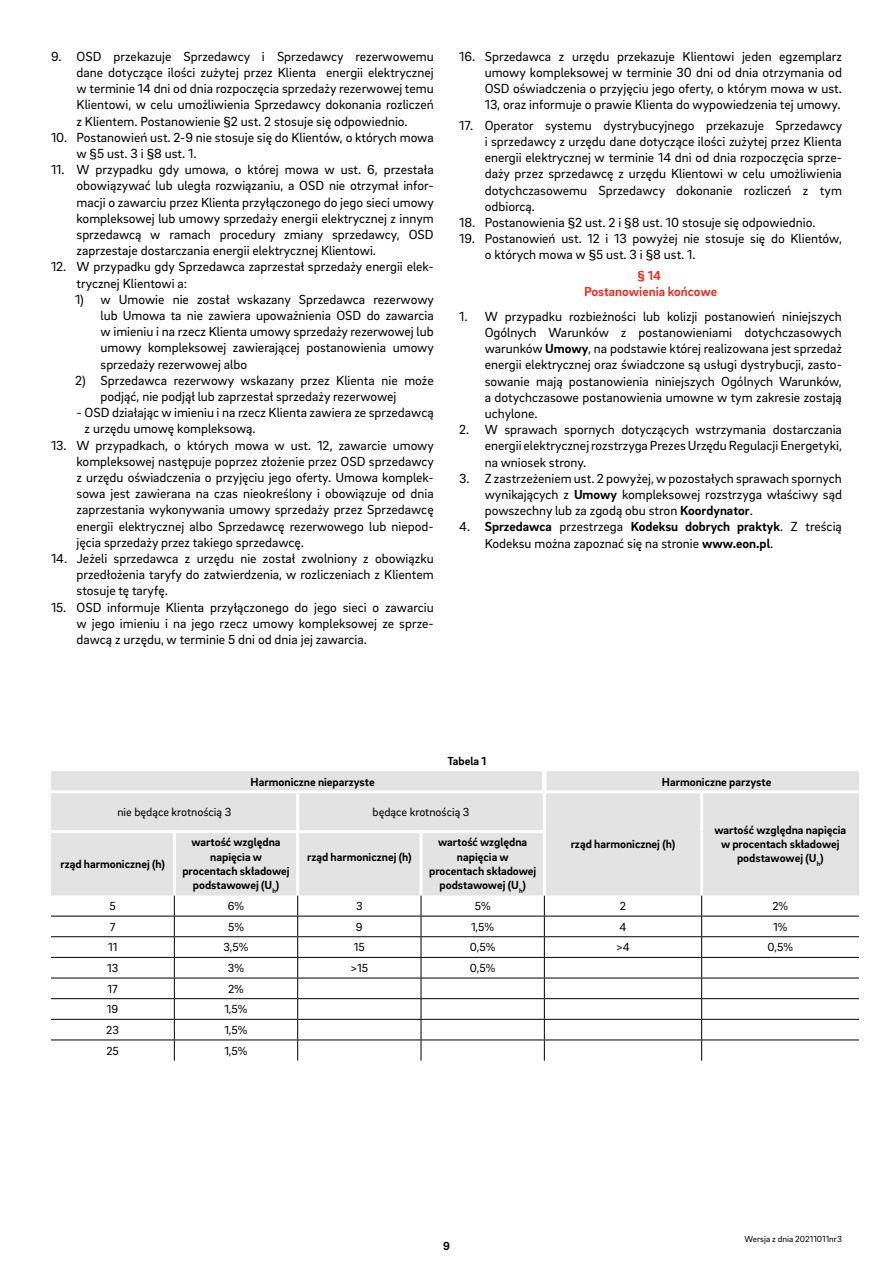
<style>
.page{position:relative;width:893px;height:1263px;background:#fff}
.page>*{position:absolute;margin:0;border:0;box-sizing:border-box;transform-origin:0 0}
.t1{font:13.5px/16.2px "EON Brix Sans";color:#000;text-align:justify}
.t2{font:700 13.5px/16.2px "EON Brix Sans";color:#e63323;text-align:center}
.t3{font:700 12px/14.4px "EON Brix Sans";color:#000;text-align:center}
.t4{font:12px "EON Brix Sans";color:#000}
.t5{font:9px "EON Brix Sans";color:#000}
.s1{font-weight:700}
</style>
<div class="page">
<div style="left:51px;top:771px;width:808px;height:124px;background:#e3e3e3"></div>
<hr style="left:51px;top:916px;width:123px;height:1px;background:#000">
<hr style="left:544px;top:916px;width:158px;height:1px;background:#000">
<hr style="left:702px;top:916px;width:157px;height:1px;background:#000">
<hr style="left:51px;top:936px;width:123px;height:1px;background:#000">
<hr style="left:544px;top:936px;width:158px;height:1px;background:#000">
<hr style="left:702px;top:936px;width:157px;height:1px;background:#000">
<hr style="left:51px;top:957px;width:123px;height:1px;background:#000">
<hr style="left:544px;top:957px;width:158px;height:1px;background:#000">
<hr style="left:702px;top:957px;width:157px;height:1px;background:#000">
<hr style="left:51px;top:978px;width:123px;height:1px;background:#000">
<hr style="left:544px;top:978px;width:158px;height:1px;background:#000">
<hr style="left:702px;top:978px;width:157px;height:1px;background:#000">
<hr style="left:51px;top:998px;width:123px;height:1px;background:#000">
<hr style="left:544px;top:998px;width:158px;height:1px;background:#000">
<hr style="left:702px;top:998px;width:157px;height:1px;background:#000">
<hr style="left:51px;top:1019px;width:123px;height:1px;background:#000">
<hr style="left:544px;top:1019px;width:158px;height:1px;background:#000">
<hr style="left:702px;top:1019px;width:157px;height:1px;background:#000">
<hr style="left:51px;top:1039px;width:123px;height:1px;background:#000">
<hr style="left:544px;top:1039px;width:158px;height:1px;background:#000">
<svg style="left:174px;top:833px;width:371px;height:227px"></svg>
<hr style="left:702px;top:1039px;width:157px;height:1px;background:#000">
<svg style="left:701px;top:895px;width:1px;height:165px"></svg>
<div style="left:542px;top:771px;width:5px;height:19px;background:#fff"></div>
<hr style="left:173px;top:833px;width:3px;height:62px;background:#fff">
<hr style="left:296px;top:793px;width:3px;height:37px;background:#fff">
<hr style="left:51px;top:790px;width:123px;height:3px;background:#fff">
<hr style="left:174px;top:790px;width:124px;height:3px;background:#fff">
<hr style="left:51px;top:830px;width:123px;height:3px;background:#fff">
<hr style="left:174px;top:830px;width:124px;height:3px;background:#fff">
<hr style="left:543px;top:793px;width:3px;height:37px;background:#fff">
<hr style="left:298px;top:790px;width:123px;height:3px;background:#fff">
<hr style="left:421px;top:790px;width:123px;height:3px;background:#fff">
<hr style="left:298px;top:830px;width:123px;height:3px;background:#fff">
<hr style="left:421px;top:830px;width:125px;height:3px;background:#fff">
<hr style="left:296px;top:833px;width:3px;height:62px;background:#fff">
<hr style="left:419px;top:833px;width:3px;height:62px;background:#fff">
<hr style="left:700px;top:793px;width:3px;height:39px;background:#fff">
<hr style="left:700px;top:832px;width:3px;height:63px;background:#fff">
<hr style="left:543px;top:833px;width:3px;height:62px;background:#fff">
<hr style="left:544px;top:790px;width:158px;height:3px;background:#fff">
<hr style="left:702px;top:790px;width:157px;height:3px;background:#fff">
<p class="t1" style="left:77px;top:48px;width:359px;text-indent:-26px">9. OSD przekazuje Sprzedawcy i Sprzedawcy rezerwowemu dane dotyczące ilości zużytej przez Klienta energii elektrycznej w terminie 14 dni od dnia rozpoczęcia sprzedaży rezerwowej temu Klientowi, w celu umożliwienia Sprzedawcy dokonania rozliczeń z Klientem. Postanowienie §2 ust. 2 stosuje się odpowiednio.</p>
<p class="t1" style="left:77px;top:129px;width:359px;text-indent:-26px">10. Postanowień ust. 2-9 nie stosuje się do Klientów, o których mowa w §5 ust. 3 i §8 ust. 1.</p>
<p class="t1" style="left:77px;top:161px;width:359px;text-indent:-26px">11. W przypadku gdy umowa, o której mowa w ust. 6, przestała obowiązywać lub uległa rozwiązaniu, a OSD nie otrzymał infor&shy;macji o zawarciu przez Klienta przyłączonego do jego sieci umowy kompleksowej lub umowy sprzedaży energii elektrycznej z innym sprzedawcą w ramach procedury zmiany sprzedawcy, OSD zaprzestaje dostarczania energii elektrycznej Klientowi.</p>
<p class="t1" style="left:77px;top:258px;width:359px;text-indent:-26px">12. W przypadku gdy Sprzedawca zaprzestał sprzedaży energii elek&shy;trycznej Klientowi a:</p>
<p class="t1" style="left:101px;top:291px;width:335px;text-indent:-26px">1) w Umowie nie został wskazany Sprzedawca rezerwowy lub Umowa ta nie zawiera upoważnienia OSD do zawarcia w imieniu i na rzecz Klienta umowy sprzedaży rezerwowej lub umowy kompleksowej zawierającej postanowienia umowy sprzedaży rezerwowej albo</p>
<p class="t1" style="left:101px;top:372px;width:335px;text-indent:-26px">2) Sprzedawca rezerwowy wskazany przez Klienta nie może podjąć, nie podjął lub zaprzestał sprzedaży rezerwowej</p>
<p class="t1" style="left:85px;top:404px;width:351px;text-indent:-8px">- OSD działając w imieniu i na rzecz Klienta zawiera ze sprzedawcą z urzędu umowę kompleksową.</p>
<p class="t1" style="left:77px;top:436px;width:359px;text-indent:-26px">13. W przypadkach, o których mowa w ust. 12, zawarcie umowy kompleksowej następuje poprzez złożenie przez OSD sprzedawcy z urzędu oświadczenia o przyjęciu jego oferty. Umowa komplek&shy;sowa jest zawierana na czas nieokreślony i obowiązuje od dnia zaprzestania wykonywania umowy sprzedaży przez Sprzedawcę energii elektrycznej albo Sprzedawcę rezerwowego lub niepod&shy;jęcia sprzedaży przez takiego sprzedawcę.</p>
<p class="t1" style="left:77px;top:550px;width:359px;text-indent:-26px">14. Jeżeli sprzedawca z urzędu nie został zwolniony z obowiązku przedłożenia taryfy do zatwierdzenia, w rozliczeniach z Klientem stosuje tę taryfę.</p>
<p class="t1" style="left:77px;top:598px;width:359px;text-indent:-26px">15. OSD informuje Klienta przyłączonego do jego sieci o zawarciu w jego imieniu i na jego rzecz umowy kompleksowej ze sprze&shy;dawcą z urzędu, w terminie 5 dni od dnia jej zawarcia.</p>
<p class="t1" style="left:485px;top:48px;width:359px;text-indent:-26px">16. Sprzedawca z urzędu przekazuje Klientowi jeden egzemplarz umowy kompleksowej w terminie 30 dni od dnia otrzymania od OSD oświadczenia o przyjęciu jego oferty, o którym mowa w ust.<br>13, oraz informuje o prawie Klienta do wypowiedzenia tej umowy.</p>
<p class="t1" style="left:485px;top:117px;width:359px;text-indent:-26px">17. Operator systemu dystrybucyjnego przekazuje Sprzedawcy i sprzedawcy z urzędu dane dotyczące ilości zużytej przez Klienta energii elektrycznej w terminie 14 dni od dnia rozpoczęcia sprze&shy;daży przez sprzedawcę z urzędu Klientowi w celu umożliwienia dotychczasowemu Sprzedawcy dokonanie rozliczeń z tym odbiorcą.</p>
<p class="t1" style="left:459px;top:214px;width:358px">18. Postanowienia §2 ust. 2 i §8 ust. 10 stosuje się odpowiednio.</p>
<p class="t1" style="left:485px;top:230px;width:359px;text-indent:-26px">19. Postanowień ust. 12 i 13 powyżej nie stosuje się do Klientów, o których mowa w §5 ust. 3 i §8 ust. 1.</p>
<p class="t2" style="left:584px;top:267px;width:135px">§ 14<br>Postanowienia końcowe</p>
<p class="t1" style="left:485px;top:308px;width:359px;text-indent:-26px">1. W przypadku rozbieżności lub kolizji postanowień niniejszych Ogólnych Warunków z postanowieniami dotychczasowych warunków <span class="s1">Umowy</span>, na podstawie której realizowana jest sprzedaż energii elektrycznej oraz świadczone są usługi dystrybucji, zasto&shy;sowanie mają postanowienia niniejszych Ogólnych Warunków, a dotychczasowe postanowienia umowne w tym zakresie zostają uchylone.</p>
<p class="t1" style="left:485px;top:421px;width:359px;text-indent:-26px">2. W sprawach spornych dotyczących wstrzymania dostarczania energii elektrycznej rozstrzyga Prezes Urzędu Regulacji Energetyki, na wniosek strony.</p>
<p class="t1" style="left:485px;top:470px;width:359px;text-indent:-26px">3. Z zastrzeżeniem ust. 2 powyżej, w pozostałych sprawach spornych wynikających z <span class="s1">Umowy</span> kompleksowej rozstrzyga właściwy sąd powszechny lub za zgodą obu stron <span class="s1">Koordynator</span>.</p>
<p class="t1" style="left:485px;top:518px;width:359px;text-indent:-26px">4. <span class="s1">Sprzedawca</span> przestrzega <span class="s1">Kodeksu dobrych praktyk</span>. Z treścią<br>Kodeksu można zapoznać się na stronie <span class="s1">www.eon.pl</span>.</p>
<p class="t3" style="left:448px;top:753px;width:40px">Tabela 1</p>
<p class="t3" style="left:251px;top:774px;width:126px">Harmoniczne nieparzyste</p>
<p class="t3" style="left:662px;top:774px;width:111px">Harmoniczne parzyste</p>
<p class="t4" style="left:117px;top:804px;width:115px">nie będące krotnością 3</p>
<p class="t4" style="left:373px;top:804px;width:98px">będące krotnością 3</p>
<p class="t3" style="left:60px;top:856px;width:106px">rząd harmonicznej (h)</p>
<p class="t3" style="left:182px;top:834px;width:109px">wartość względna napięcia w procentach składowej podstawowej (U<sub>h</sub>)</p>
<p class="t3" style="left:307px;top:849px;width:106px">rząd harmonicznej (h)</p>
<p class="t3" style="left:429px;top:834px;width:109px">wartość względna napięcia w procentach składowej podstawowej (U<sub>h</sub>)</p>
<p class="t3" style="left:571px;top:836px;width:106px">rząd harmonicznej (h)</p>
<p class="t3" style="left:714px;top:822px;width:133px">wartość względna napięcia w procentach składowej podstawowej (U<sub>h</sub>)</p>
<p class="t4" style="left:110px;top:898px;width:8px">5</p>
<p class="t4" style="left:228px;top:898px;width:18px">6%</p>
<p class="t4" style="left:356px;top:898px;width:8px">3</p>
<p class="t4" style="left:475px;top:898px;width:18px">5%</p>
<p class="t4" style="left:620px;top:898px;width:8px">2</p>
<p class="t4" style="left:772px;top:898px;width:17px">2%</p>
<p class="t4" style="left:110px;top:919px;width:7px">7</p>
<p class="t4" style="left:228px;top:919px;width:18px">5%</p>
<p class="t4" style="left:356px;top:919px;width:8px">9</p>
<p class="t4" style="left:471px;top:919px;width:25px">1,5%</p>
<p class="t4" style="left:619px;top:919px;width:8px">4</p>
<p class="t4" style="left:773px;top:919px;width:16px">1%</p>
<p class="t4" style="left:108px;top:939px;width:11px">11</p>
<p class="t4" style="left:223px;top:939px;width:27px">3,5%</p>
<p class="t4" style="left:354px;top:939px;width:13px">15</p>
<p class="t4" style="left:470px;top:939px;width:27px">0,5%</p>
<p class="t4" style="left:616px;top:939px;width:15px">&gt;4</p>
<p class="t4" style="left:767px;top:939px;width:27px">0,5%</p>
<p class="t4" style="left:107px;top:960px;width:13px">13</p>
<p class="t4" style="left:228px;top:960px;width:18px">3%</p>
<p class="t4" style="left:350px;top:960px;width:19px">&gt;15</p>
<p class="t4" style="left:470px;top:960px;width:27px">0,5%</p>
<p class="t4" style="left:107px;top:981px;width:12px">17</p>
<p class="t4" style="left:228px;top:981px;width:17px">2%</p>
<p class="t4" style="left:107px;top:1001px;width:13px">19</p>
<p class="t4" style="left:224px;top:1001px;width:25px">1,5%</p>
<p class="t4" style="left:106px;top:1022px;width:14px">23</p>
<p class="t4" style="left:224px;top:1022px;width:25px">1,5%</p>
<p class="t4" style="left:106px;top:1043px;width:14px">25</p>
<p class="t4" style="left:224px;top:1043px;width:25px">1,5%</p>
<p class="t3" style="left:443px;top:1238px;width:8px">9</p>
<p class="t5" style="left:745px;top:1233px;width:99px">Wersja z dnia 20211011nr3</p>
</div>
